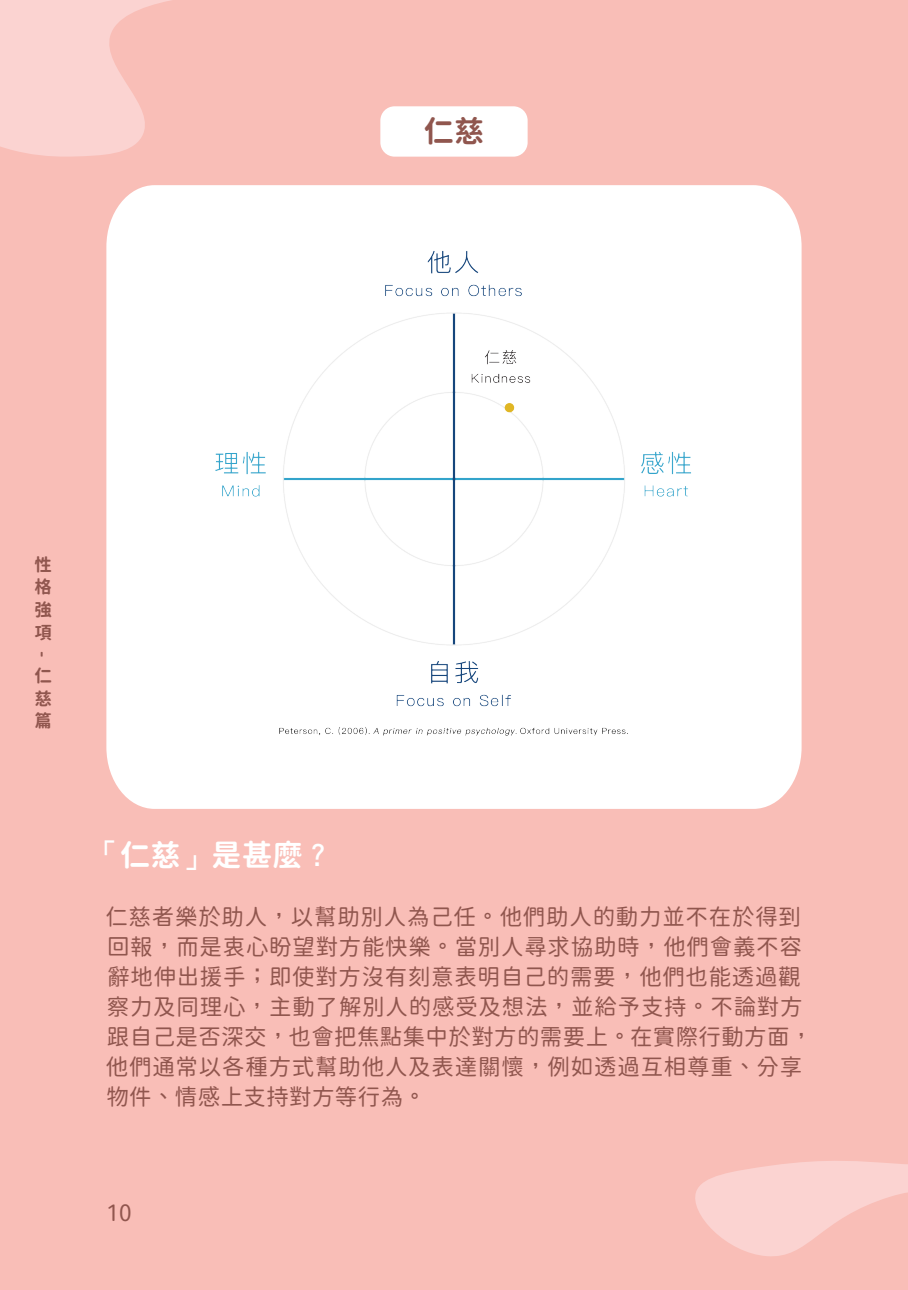
<style>
.page{position:relative;width:908px;height:1290px;background:#fff}
.page>*{position:absolute;margin:0;border:0;box-sizing:border-box;transform-origin:0 0}
.t1{font:30px "Gen Sen Rounded JP B";color:#fff}
.t2{font:30px "Gen Sen Rounded JP B";color:#90564e}
.t3{font:22.5px/30px "Gen Sen Rounded JP R";letter-spacing:.03em;color:#90564e}
.t4{font:17.5px/22.8px "Gen Sen Rounded JP B";color:#90564e;text-align:justify}
.s1{font-family:"Li Hei Pro"}
</style>
<div class="page">
<div style="left:0;top:0;width:907px;height:1290px;background:#f9beb7"></div>
<div style="left:106px;top:185px;width:695px;height:624px;background:#fff"></div>
<div style="left:198px;top:231px;width:511px;height:528px;background:#fff"></div>
<svg style="left:0;top:0;width:171px;height:157px;fill:#fbd3d1"></svg>
<svg style="left:695px;top:1161px;width:212px;height:95px"></svg>
<div style="left:380px;top:106px;width:147px;height:51px;background:#fff;border-radius:14px"></div>
<p class="t2" style="left:423px;top:114px;width:62px">仁慈</p>
<p class="t4" style="left:35px;top:553px;width:19px">性格強項</p>
<p class="t4" style="left:54px;top:651px;width:8px;rotate:90deg">-</p>
<p class="t4" style="left:35px;top:664px;width:18px">仁慈篇</p>
<p class="t1" style="left:90px;top:838px;width:245px"><span class="s1">「</span>仁慈<span class="s1">」</span>是甚麼<span class="s1">？</span></p>
<p class="t3" style="left:105px;top:902px;width:708px">仁慈者樂於助人<span class="s1">，</span>以幫助別人為己任<span class="s1">。</span>他們助人的動力並不在於得到回報<span class="s1">，</span>而是衷心盼望對方能快樂<span class="s1">。</span>當別人尋求協助時<span class="s1">，</span>他們會義不容辭地伸出援手<span class="s1">；</span>即使對方沒有刻意表明自己的需要<span class="s1">，</span>他們也能透過觀察力及同理心<span class="s1">，</span>主動了解別人的感受及想法<span class="s1">，</span>並給予支持<span class="s1">。</span>不論對方跟自己是否深交<span class="s1">，</span>也會把焦點集中於對方的需要上<span class="s1">。</span>在實際行動方面<span class="s1">，</span>他們通常以各種方式幫助他人及表達關懷<span class="s1">，</span>例如透過互相尊重<span class="s1">、</span>分享物件<span class="s1">、</span>情感上支持對方等行為<span class="s1">。</span></p>
<p class="t3" style="left:106px;top:1198px;width:27px">10</p>
</div>
